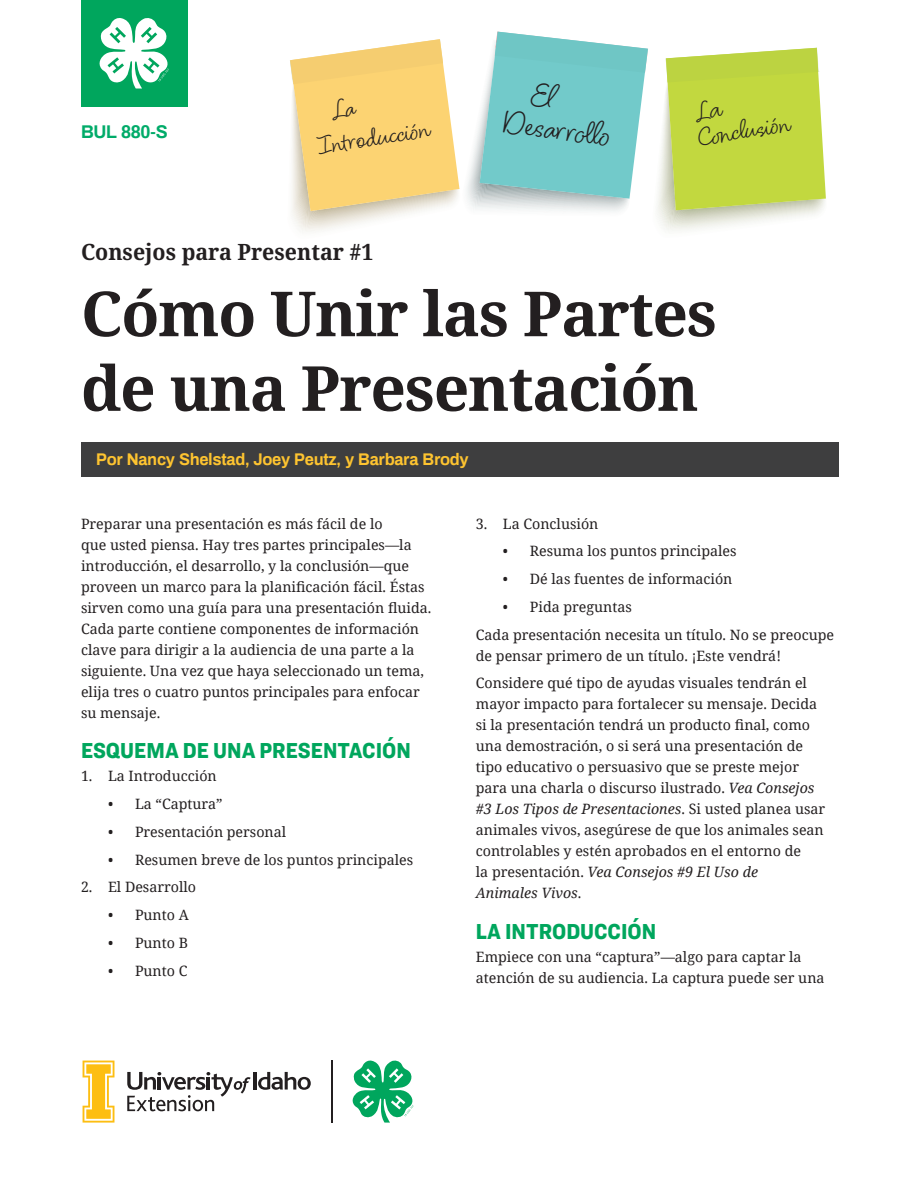
<style>
.page{position:relative;width:918px;height:1188px;background:#fff}
.page>*{position:absolute;margin:0;border:0;box-sizing:border-box;transform-origin:0 0}
.t1{font:700 62.25px/74.6px "Noto Serif";letter-spacing:-.02em;color:#231f20}
.t2{font:32.7px "Blithe";color:#231f20}
.t3{font:26.1px "Blithe";color:#231f20}
.t4{font:900 22.5px "Ringside Narrow";color:#00a65d;scale:.95 1}
.t5{font:700 22.5px "Noto Serif";color:#231f20;scale:.95 1}
.t6{font:700 18px "Archivo";letter-spacing:-.02em;color:#00ab69}
.t7{font:700 16.5px "Archivo";letter-spacing:-.02em;color:#fec430}
.t8{font:14.25px/21px "Noto Serif";color:#231f20}
.s1{font-style:italic}
</style>
<div class="page">
<div style="left:81px;top:0;width:107px;height:106px;background:#00a65d"></div>
<svg style="left:99px;top:18px;width:70px;height:71px"></svg>
<hr style="left:331px;top:1061px;width:1px;height:62px;background:#231f20">
<svg style="left:83px;top:1061px;width:31px;height:62px"></svg>
<hr style="left:253px;top:1072px;width:4px;height:18px;background:#231f20">
<svg style="left:258px;top:1072px;width:53px;height:18px"></svg>
<svg style="left:127px;top:1072px;width:124px;height:39px"></svg>
<svg style="left:352px;top:1060px;width:62px;height:63px"></svg>
<div style="left:81px;top:442px;width:758px;height:35px;background:#3e3e3f"></div>
<svg style="left:290px;top:32px;width:536px;height:200px"></svg>
<p class="t6" style="left:81px;top:119px;width:88px">BUL 880-S</p>
<h2 class="t2" style="left:507px;top:101px;width:109px;rotate:8deg">Desarrol lo</h2>
<h3 class="t3" style="left:315px;top:130px;width:115px;rotate:-9deg">Intr oducción</h3>
<h3 class="t3" style="left:696px;top:121px;width:94px;rotate:-9deg">Con clusi ón</h3>
<h3 class="t5" style="left:81px;top:236px;width:309px">Consejos para Presentar #1</h3>
<h1 class="t1" style="left:81px;top:278px;width:638px">Cómo Unir las Partes de una Presentación</h1>
<p class="t7" style="left:96px;top:448px;width:374px">Por Nancy Shelstad, Joey Peutz, y Barbara Brody</p>
<p class="t8" style="left:81px;top:512px;width:352px">Preparar una presentación es más fácil de lo<br>que usted piensa. Hay tres partes principales—la introducción, el desarrollo, y la conclusión—que proveen un marco para la planificación fácil. Éstas sirven como una guía para una presentación fluida.<br>Cada parte contiene componentes de información clave para dirigir a la audiencia de una parte a la siguiente. Una vez que haya seleccionado un tema, elija tres o cuatro puntos principales para enfocar su mensaje.</p>
<h3 class="t4" style="left:81px;top:734px;width:349px">ESQUEMA DE UNA PRESENTACIÓN</h3>
<p class="t8" style="left:81px;top:765px;width:137px">1. La Introducción</p>
<p class="t8" style="left:108px;top:793px;width:116px">• La “Captura”</p>
<p class="t8" style="left:108px;top:821px;width:180px">• Presentación personal</p>
<p class="t8" style="left:108px;top:848px;width:307px">• Resumen breve de los puntos principales</p>
<p class="t8" style="left:81px;top:876px;width:117px">2. El Desarrollo</p>
<p class="t8" style="left:108px;top:904px;width:82px">• Punto A</p>
<p class="t8" style="left:108px;top:932px;width:82px">• Punto B</p>
<p class="t8" style="left:108px;top:959px;width:81px">• Punto C</p>
<p class="t8" style="left:476px;top:512px;width:124px">3. La Conclusión</p>
<p class="t8" style="left:503px;top:540px;width:235px">• Resuma los puntos principales</p>
<p class="t8" style="left:503px;top:568px;width:231px">• Dé las fuentes de información</p>
<p class="t8" style="left:476px;top:592px;width:360px;line-height:27.8px;text-indent:27px">• Pida preguntas<br>Cada presentación necesita un título. No se preocupe</p>
<p class="t8" style="left:476px;top:641px;width:333px;line-height:27.8px">de pensar primero de un título. ¡Este vendrá!<br>Considere qué tipo de ayudas visuales tendrán el</p>
<p class="t8" style="left:476px;top:693px;width:351px">mayor impacto para fortalecer su mensaje. Decida si la presentación tendrá un producto final, como una demostración, o si será una presentación de tipo educativo o persuasivo que se preste mejor para una charla o discurso ilustrado. <span class="s1">Vea Consejos #3 Los Tipos de Presentaciones</span>. Si usted planea usar animales vivos, asegúrese de que los animales sean controlables y estén aprobados en el entorno de<br>la presentación. <span class="s1">Vea Consejos #9 El Uso de<br>Animales Vivos</span>.</p>
<h3 class="t4" style="left:476px;top:915px;width:191px">LA INTRODUCCIÓN</h3>
<p class="t8" style="left:476px;top:946px;width:350px">Empiece con una “captura”—algo para captar la atención de su audiencia. La captura puede ser una</p>
</div>
